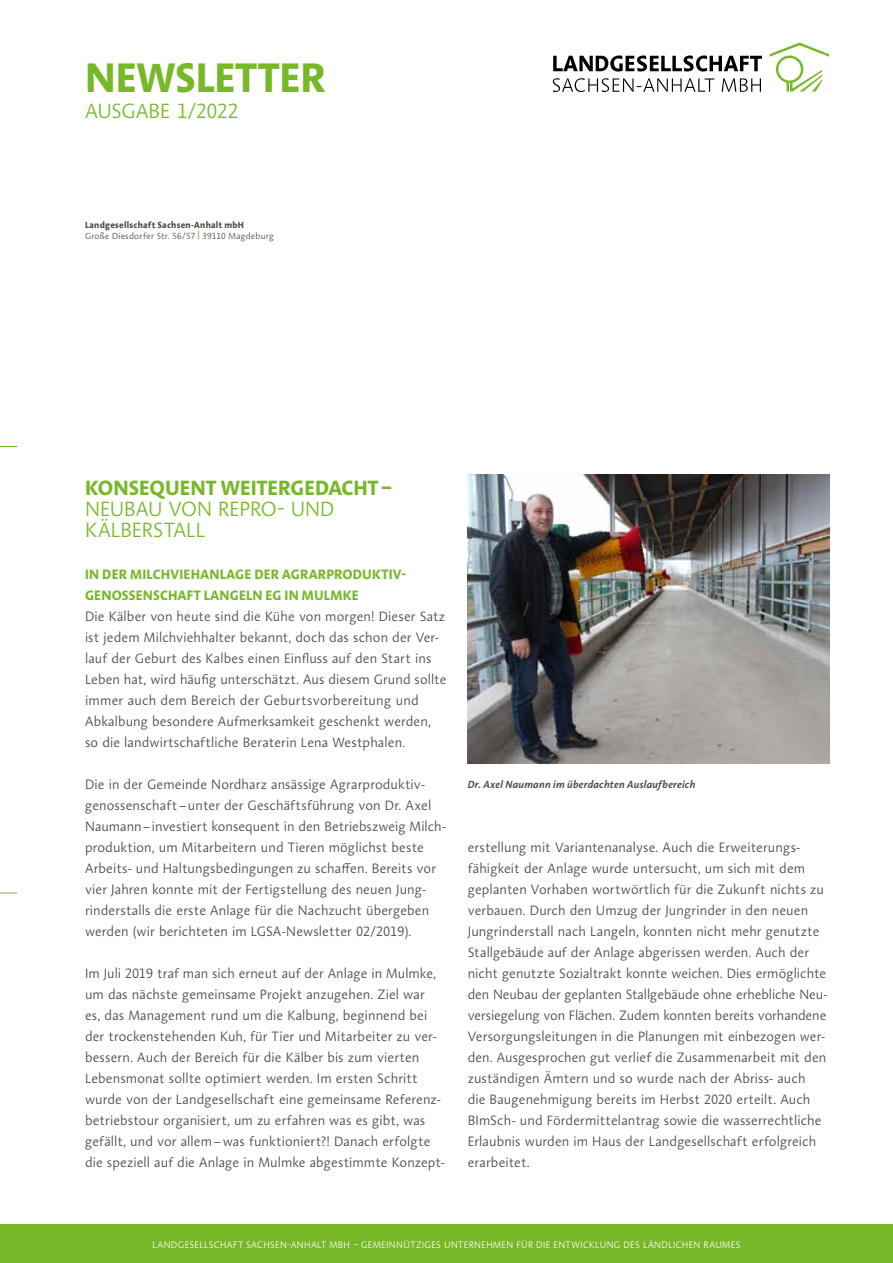
<style>
.page{position:relative;width:893px;height:1263px;background:#fff}
.page>*{position:absolute;margin:0;border:0;box-sizing:border-box;transform-origin:0 0}
.t1{font:700 42px "Aroma No 2 LT Pro";letter-spacing:.005em;color:#76b828}
.t2{font:300 21px/21px "Aroma No 2 LT Pro";letter-spacing:-.01em;color:#76b828}
.t3{font:700 21px "Aroma No 2 LT Pro";letter-spacing:.005em;color:#76b828}
.t4{font:300 13.8px/21px "Aroma No 2 LT Pro";letter-spacing:.005em;color:#494843}
.t5{font:700 13.8px/21px "Aroma No 2 LT Pro";letter-spacing:.015em;color:#76b828}
.t6{font:italic 600 10.5px "Aroma No 2 LT Pro";letter-spacing:.02em;color:#494843}
.t7{font:300 9.6px "Aroma No 2 LT Pro";letter-spacing:.035em;color:#fff}
.t8{font:300 9px/10.8px "Aroma No 2 LT Pro";letter-spacing:.02em;color:#494843}
.s1{font-weight:700}
</style>
<div class="page">
<div style="left:0;top:1225px;width:893px;height:38px;background:#76b828"></div>
<svg style="left:553px;top:55px;width:209px;height:17px"></svg>
<svg style="left:553px;top:78px;width:208px;height:14px"></svg>
<svg style="left:770px;top:43px;width:59px;height:49px"></svg>
<svg style="left:0;top:446px;width:17px;height:1px"></svg>
<svg style="left:0;top:893px;width:17px;height:1px"></svg>
<img style="left:468px;top:474px;width:361px;height:289px">
<h1 class="t1" style="left:85px;top:50px;width:242px">NEWSLETTER</h1>
<h2 class="t2" style="left:85px;top:100px;width:155px">AUSGABE 1/2022</h2>
<p class="t8" style="left:85px;top:219px;width:190px"><span class="s1">Landgesellschaft Sachsen-Anhalt mbH<br></span>Große Diesdorfer Str. 56/57<sup>|</sup>39110 Magdeburg</p>
<h2 class="t3" style="left:85px;top:474px;width:309px">KONSEQUENT WEITERGEDACHT–</h2>
<h2 class="t2" style="left:85px;top:498px;width:251px">NEUBAU VON REPRO- UND<br>KÄLBERSTALL</h2>
<p class="t5" style="left:85px;top:563px;width:323px">IN DER MILCHVIEHANLAGE DER AGRARPRODUKTIV-<br>GENOSSENSCHAFT LANGELN EG IN MULMKE</p>
<p class="t4" style="left:85px;top:606px;width:363px">Die Kälber von heute sind die Kühe von morgen! Dieser Satz ist jedem Milchviehhalter bekannt, doch das schon der Ver&shy;lauf der Geburt des Kalbes einen Einfluss auf den Start ins Leben hat, wird häufig unterschätzt. Aus diesem Grund sollte immer auch dem Bereich der Geburtsvorbereitung und Abkalbung besondere Aufmerksamkeit geschenkt werden, so die landwirtschaftliche Beraterin Lena Westphalen.</p>
<p class="t4" style="left:85px;top:774px;width:363px">Die in der Gemeinde Nordharz ansässige Agrarproduktiv&shy;genossenschaft–unter der Geschäftsführung von Dr. Axel Naumann–investiert konsequent in den Betriebszweig Milch&shy;produktion, um Mitarbeitern und Tieren möglichst beste Arbeits- und Haltungsbedingungen zu schaffen. Bereits vor vier Jahren konnte mit der Fertigstellung des neuen Jung&shy;rinderstalls die erste Anlage für die Nachzucht übergeben werden (wir berichteten im LGSA-Newsletter 02/2019).</p>
<p class="t4" style="left:85px;top:963px;width:361px">Im Juli 2019 traf man sich erneut auf der Anlage in Mulmke, um das nächste gemeinsame Projekt anzugehen. Ziel war<br>es, das Management rund um die Kalbung, beginnend bei der trockenstehenden Kuh, für Tier und Mitarbeiter zu ver&shy;bessern. Auch der Bereich für die Kälber bis zum vierten Lebensmonat sollte optimiert werden. Im ersten Schritt wurde von der Landgesellschaft eine gemeinsame Referenz&shy;betriebstour organisiert, um zu erfahren was es gibt, was gefällt, und vor allem–was funktioniert?! Danach erfolgte die speziell auf die Anlage in Mulmke abgestimmte Konzept-</p>
<p class="t6" style="left:468px;top:778px;width:229px">Dr. Axel Naumann im überdachten Auslaufbereich</p>
<p class="t4" style="left:468px;top:837px;width:361px">erstellung mit Variantenanalyse. Auch die Erweiterungs&shy;fähigkeit der Anlage wurde untersucht, um sich mit dem geplanten Vorhaben wortwörtlich für die Zukunft nichts zu verbauen. Durch den Umzug der Jungrinder in den neuen Jungrinderstall nach Langeln, konnten nicht mehr genutzte Stallgebäude auf der Anlage abgerissen werden. Auch der nicht genutzte Sozialtrakt konnte weichen. Dies ermöglichte den Neubau der geplanten Stallgebäude ohne erhebliche Neu&shy;versiegelung von Flächen. Zudem konnten bereits vorhandene Versorgungsleitungen in die Planungen mit einbezogen wer&shy;den. Ausgesprochen gut verlief die Zusammenarbeit mit den zuständigen Ämtern und so wurde nach der Abriss- auch<br>die Baugenehmigung bereits im Herbst 2020 erteilt. Auch BImSch- und Fördermittelantrag sowie die wasserrechtliche Erlaubnis wurden im Haus der Landgesellschaft erfolgreich erarbeitet.</p>
<p class="t7" style="left:153px;top:1238px;width:589px">LANDGESELLSCHAFT SACHSEN-ANHALT MBH – GEMEINNÜTZIGES UNTERNEHMEN FÜR DIE ENTWICKLUNG DES LÄNDLICHEN RAUMES</p>
</div>
